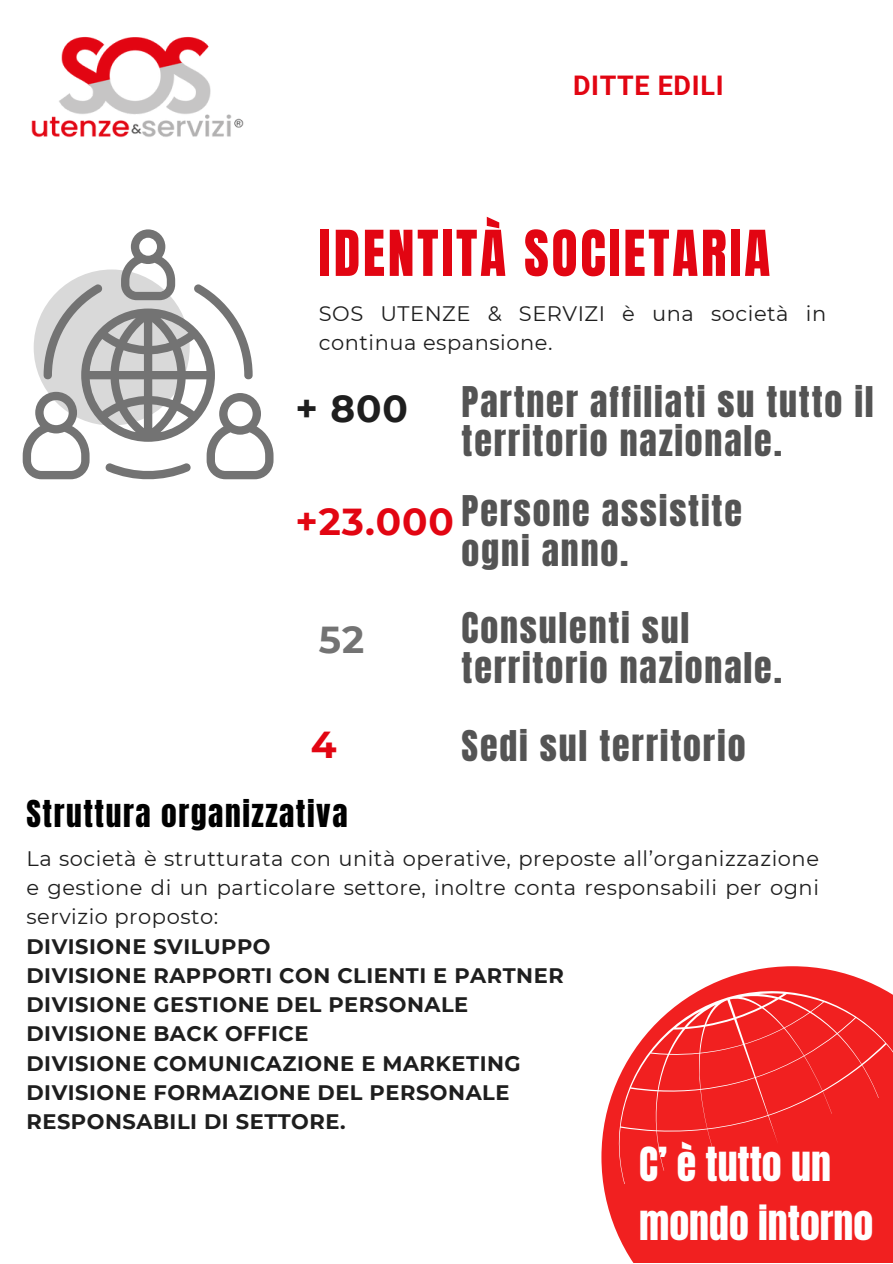
<style>
.page{position:relative;width:893px;height:1264px;background:#fff}
.page>*{position:absolute;margin:0;border:0;box-sizing:border-box;transform-origin:0 0}
.t1{font:53.7px "Anton";letter-spacing:.05em;color:#e20512}
.t2{font:39.9px/58.5px "Anton";color:#fff}
.t3{font:700 37.5px "Montserrat";color:#e20512}
.t4{font:700 37.5px "Montserrat";color:#1e1e1e}
.t5{font:700 37.5px "Montserrat";color:#737373}
.t6{font:36px/39.3px "Anton";letter-spacing:.05em;color:#545454}
.t7{font:31.5px "Anton";letter-spacing:.05em;color:#000}
.t8{font:700 27px "Roboto";letter-spacing:.025em;color:#e20512}
.t9{font:21px/29.2px "Montserrat";letter-spacing:.025em;color:#1e1e1e}
.t10{font:700 21px "Montserrat";letter-spacing:.025em;color:#1e1e1e}
</style>
<div class="page">
<img style="left:31px;top:37px;width:213px;height:101px">
<svg style="left:23px;top:229px;width:250px;height:251px"></svg>
<svg style="left:601px;top:966px;width:291px;height:296px;fill:#f12020"></svg>
<svg style="left:618px;top:990px;width:274px;height:194px;background:#f23636"></svg>
<p class="t8" style="left:573px;top:70px;width:152px">DITTE EDILI</p>
<p class="t1" style="left:319px;top:215px;width:453px">IDENTITÀ SOCIETARIA</p>
<p class="t9" style="left:319px;top:299px;width:509px">SOS UTENZE &amp; SERVIZI è una società in continua espansione.</p>
<p class="t4" style="left:295px;top:385px;width:114px">+ 800</p>
<p class="t6" style="left:461px;top:382px;width:414px">Partner affiliati su tutto il territorio nazionale.</p>
<p class="t3" style="left:295px;top:498px;width:160px">+23.000</p>
<p class="t6" style="left:461px;top:492px;width:282px">Persone assistite</p>
<p class="t6" style="left:461px;top:531px;width:168px">ogni anno.</p>
<p class="t5" style="left:319px;top:616px;width:47px">52</p>
<p class="t6" style="left:461px;top:609px;width:322px">Consulenti sul territorio nazionale.</p>
<p class="t3" style="left:311px;top:722px;width:27px">4</p>
<p class="t6" style="left:461px;top:726px;width:285px">Sedi sul territorio</p>
<p class="t7" style="left:26px;top:791px;width:322px">Struttura organizzativa</p>
<p class="t9" style="left:26px;top:843px;width:794px;text-align:justify">La società è strutturata con unità operative, preposte all’organizzazione e gestione di un particolare settore, inoltre conta responsabili per ogni servizio proposto:</p>
<p class="t10" style="left:26px;top:933px;width:246px">DIVISIONE SVILUPPO</p>
<p class="t10" style="left:26px;top:962px;width:539px">DIVISIONE RAPPORTI CON CLIENTI E PARTNER</p>
<p class="t10" style="left:26px;top:991px;width:443px">DIVISIONE GESTIONE DEL PERSONALE</p>
<p class="t10" style="left:26px;top:1020px;width:283px">DIVISIONE BACK OFFICE</p>
<p class="t10" style="left:26px;top:1050px;width:495px">DIVISIONE COMUNICAZIONE E MARKETING</p>
<p class="t10" style="left:26px;top:1079px;width:484px">DIVISIONE FORMAZIONE DEL PERSONALE</p>
<p class="t10" style="left:26px;top:1108px;width:320px">RESPONSABILI DI SETTORE.</p>
<p class="t2" style="left:639px;top:1135px;width:235px">C’ è tutto un mondo intorno</p>
</div>
